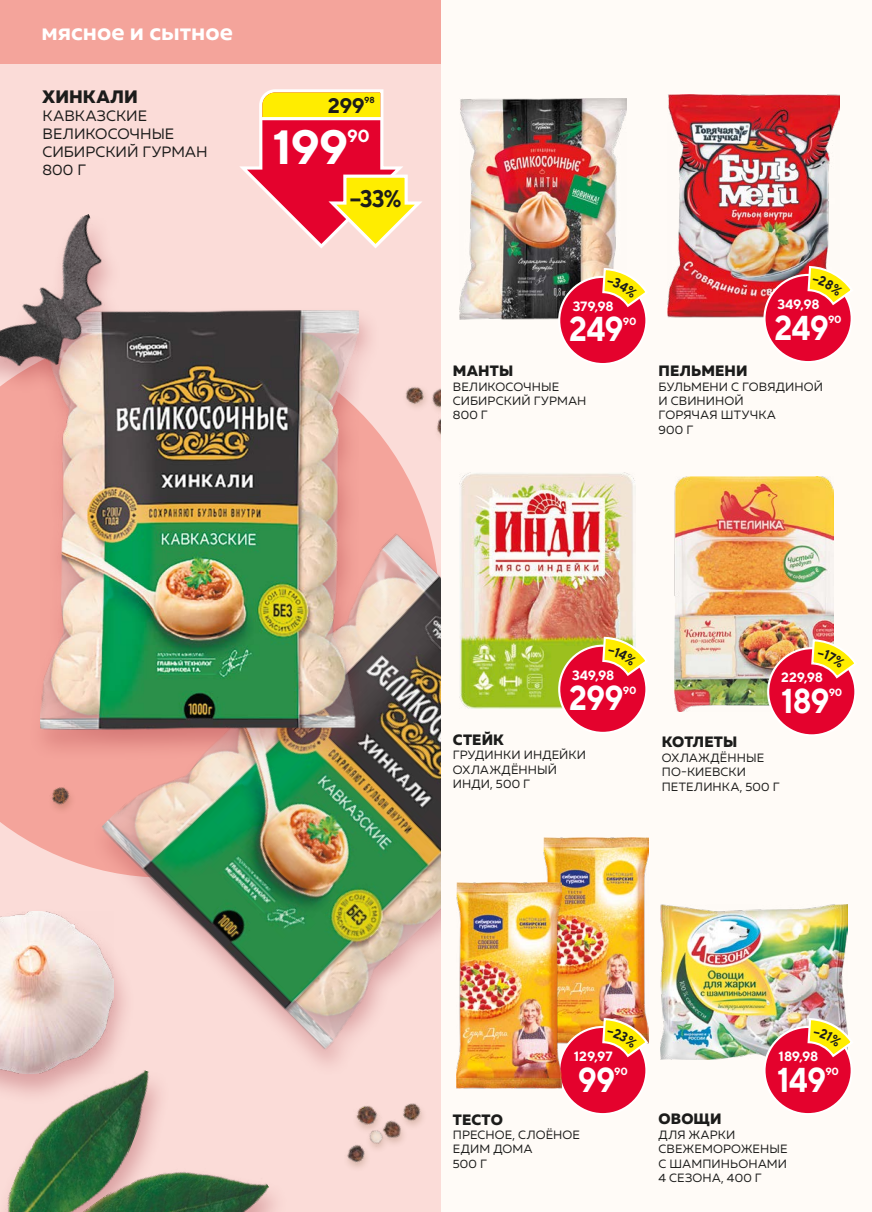
<style>
.page{position:relative;width:872px;height:1212px;background:#fff}
.page>*{position:absolute;margin:0;border:0;box-sizing:border-box;transform-origin:0 0}
.t1{font:700 48px "TT Norms";color:#fff}
.t2{font:700 34.5px "TT Norms";letter-spacing:-.025em;color:#fff;scale:.9 1}
.t3{font:700 24px "Muller";color:#fff}
.t4{font:700 24px "TT Norms";color:#1c1c1b;scale:.9 1}
.t5{font:700 21px "TT Norms";color:#1c1c1b}
.t6{font:800 18px "Muller";letter-spacing:.005em;color:#1c1c1b}
.t7{font:700 17.55px "TT Norms";color:#fff}
.t8{font:15px/18px "Muller";letter-spacing:.005em;color:#1c1c1b}
.t9{font:800 15px "Muller";letter-spacing:.01em;color:#1c1c1b}
.t10{font:700 13.5px "TT Norms";letter-spacing:-.01em;color:#fff}
.t11{font:12px/14.4px "Muller";letter-spacing:.01em;color:#1c1c1b}
.t12{font:700 10.5px "TT Norms";letter-spacing:-.025em;color:#fff}
.t13{font:700 8.7px "TT Norms";color:#1c1c1b}
</style>
<div class="page">
<div style="left:0;top:64px;width:440px;height:1148px;background:#fbdcd8"></div>
<svg style="left:0;top:396px;width:429px;height:471px;fill:#f4a49b"></svg>
<div style="left:90px;top:532px;width:551px;height:546px;background:#8d1622;opacity:.3"></div>
<img style="left:100px;top:532px;width:341px;height:521px">
<img style="left:393px;top:368px;width:48px;height:83px">
<div style="left:0;top:0;width:440px;height:64px;background:#f4a49b"></div>
<div style="left:441px;top:0;width:431px;height:1212px;background:#fffbf7"></div>
<svg style="left:240px;top:89px;width:182px;height:159px"></svg>
<hr style="left:261px;top:117px;width:120px;height:3px;background:#fff">
<img style="left:667px;top:94px;width:172px;height:223px">
<div style="left:764px;top:275px;width:87px;height:87px;background:#e4022d;border-radius:50%"></div>
<img style="left:543px;top:837px;width:105px;height:206px">
<div style="left:559px;top:1027px;width:87px;height:87px;background:#e4022d;border-radius:50%"></div>
<img style="left:459px;top:98px;width:168px;height:221px">
<img style="left:459px;top:472px;width:176px;height:236px">
<div style="left:559px;top:646px;width:87px;height:87px;background:#e4022d;border-radius:50%"></div>
<img style="left:675px;top:476px;width:158px;height:235px">
<img style="left:457px;top:882px;width:105px;height:207px">
<div style="left:559px;top:277px;width:87px;height:87px;background:#e4022d;border-radius:50%"></div>
<div style="left:768px;top:648px;width:87px;height:87px;background:#e4022d;border-radius:50%"></div>
<div style="left:27px;top:306px;width:354px;height:455px;background:#8d1622;opacity:.3"></div>
<img style="left:40px;top:310px;width:319px;height:419px">
<div style="left:0;top:212px;width:123px;height:184px;background:#8d1622;opacity:.3"></div>
<img style="left:0;top:214px;width:135px;height:172px">
<div style="left:0;top:907px;width:136px;height:199px;background:#8d1622;opacity:.3"></div>
<img style="left:0;top:912px;width:113px;height:156px">
<img style="left:347px;top:1103px;width:76px;height:65px">
<img style="left:33px;top:764px;width:48px;height:60px">
<img style="left:171px;top:1172px;width:104px;height:40px">
<div style="left:0;top:1068px;width:171px;height:144px;background:#8d1622;opacity:.3"></div>
<img style="left:2px;top:1041px;width:156px;height:171px">
<img style="left:660px;top:904px;width:187px;height:156px">
<div style="left:764px;top:1027px;width:87px;height:87px;background:#e4022d;border-radius:50%"></div>
<svg style="left:806px;top:265px;width:45px;height:93px"></svg>
<svg style="left:601px;top:1017px;width:48px;height:93px"></svg>
<svg style="left:601px;top:635px;width:45px;height:94px"></svg>
<svg style="left:601px;top:267px;width:45px;height:93px"></svg>
<svg style="left:810px;top:638px;width:45px;height:94px"></svg>
<svg style="left:806px;top:1017px;width:45px;height:93px"></svg>
<h3 class="t3" style="left:41px;top:17px;width:193px">мясное и сытное</h3>
<h3 class="t6" style="left:43px;top:86px;width:97px">ХИНКАЛИ</h3>
<p class="t8" style="left:43px;top:107px;width:167px">КАВКАЗСКИЕ<br>ВЕЛИКОСОЧНЫЕ<br>СИБИРСКИЙ ГУРМАН<br>800 Г</p>
<h3 class="t5" style="left:328px;top:92px;width:38px">299</h3>
<p class="t13" style="left:364px;top:95px;width:12px">98</p>
<h1 class="t1" style="left:273px;top:117px;width:77px">199</h1>
<h3 class="t7" style="left:347px;top:125px;width:24px">90</h3>
<h3 class="t4" style="left:350px;top:183px;width:59px">−33%</h3>
<p class="t10" style="left:572px;top:298px;width:43px">379,98</p>
<p class="t10" style="left:777px;top:296px;width:44px">349,98</p>
<h2 class="t2" style="left:569px;top:308px;width:62px">249</h2>
<p class="t12" style="left:623px;top:315px;width:15px">90</p>
<h2 class="t2" style="left:774px;top:306px;width:62px">249</h2>
<p class="t12" style="left:828px;top:313px;width:15px">90</p>
<p class="t9" style="left:453px;top:361px;width:62px">МАНТЫ</p>
<p class="t11" style="left:453px;top:379px;width:135px">ВЕЛИКОСОЧНЫЕ<br>СИБИРСКИЙ ГУРМАН<br>800 Г</p>
<p class="t9" style="left:658px;top:361px;width:90px">ПЕЛЬМЕНИ</p>
<p class="t11" style="left:658px;top:379px;width:166px">БУЛЬМЕНИ С ГОВЯДИНОЙ<br>И СВИНИНОЙ<br>ГОРЯЧАЯ ШТУЧКА<br>900 Г</p>
<p class="t10" style="left:572px;top:666px;width:44px">349,98</p>
<h2 class="t2" style="left:569px;top:676px;width:62px">299</h2>
<p class="t12" style="left:623px;top:683px;width:15px">90</p>
<p class="t10" style="left:781px;top:669px;width:43px">229,98</p>
<h2 class="t2" style="left:781px;top:679px;width:55px">189</h2>
<p class="t12" style="left:828px;top:686px;width:15px">90</p>
<p class="t9" style="left:453px;top:730px;width:52px">СТЕЙК</p>
<p class="t11" style="left:453px;top:748px;width:135px">ГРУДИНКИ ИНДЕЙКИ<br>ОХЛАЖДЁННЫЙ<br>ИНДИ, 500 Г</p>
<p class="t9" style="left:662px;top:733px;width:77px">КОТЛЕТЫ</p>
<p class="t11" style="left:662px;top:750px;width:119px">ОХЛАЖДЁННЫЕ<br>ПО-КИЕВСКИ<br>ПЕТЕЛИНКА, 500 Г</p>
<p class="t10" style="left:574px;top:1048px;width:40px">129,97</p>
<p class="t10" style="left:778px;top:1048px;width:41px">189,98</p>
<h2 class="t2" style="left:577px;top:1058px;width:43px">99</h2>
<p class="t12" style="left:614px;top:1065px;width:15px">90</p>
<h2 class="t2" style="left:777px;top:1058px;width:56px">149</h2>
<p class="t12" style="left:825px;top:1065px;width:15px">90</p>
<p class="t9" style="left:453px;top:1110px;width:52px">ТЕСТО</p>
<p class="t11" style="left:453px;top:1127px;width:129px">ПРЕСНОЕ, СЛОЁНОЕ<br>ЕДИМ ДОМА<br>500 Г</p>
<p class="t9" style="left:658px;top:1110px;width:65px">ОВОЩИ</p>
<p class="t11" style="left:658px;top:1127px;width:130px">ДЛЯ ЖАРКИ<br>СВЕЖЕМОРОЖЕНЫЕ<br>С ШАМПИНЬОНАМИ<br>4 СЕЗОНА, 400 Г</p>
</div>
